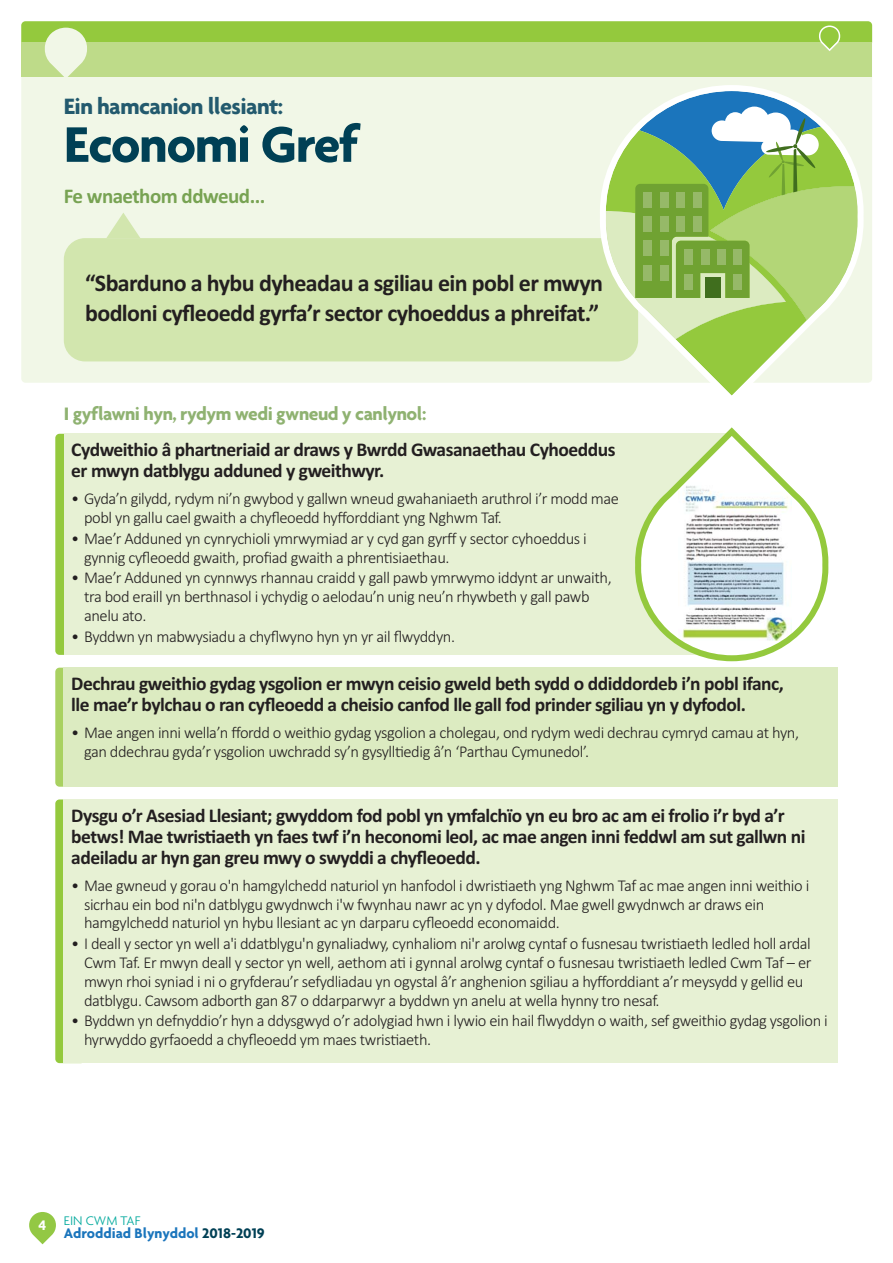
<style>
.page{position:relative;width:893px;height:1263px;background:#fff}
.page>*{position:absolute;margin:0;border:0;box-sizing:border-box;transform-origin:0 0}
.t1{font:700 54px "Agenda";letter-spacing:-.025em;color:#004055}
.t2{font:700 24px/30px "Calibri";letter-spacing:-.025em;color:#231f20}
.t3{font:700 24px "Agenda";letter-spacing:-.025em;color:#235a6e}
.t4{font:700 21px "Calibri";letter-spacing:-.025em;color:#78a353}
.t5{font:700 19.5px/21px "Calibri";letter-spacing:-.025em;color:#231f20}
.t6{font:700 19.5px "Agenda";letter-spacing:-.025em;color:#8fb271}
.t7{font:300 16.5px/18.8px "Calibri";letter-spacing:-.025em;color:#231f20}
.t8{font:700 15px "Agenda";color:#1b75bc}
.t9{font:300 13.5px "Agenda";color:#02a99d}
.s1{font-weight:700;font-size:15px;color:#fff}
.s2{color:#004055}
</style>
<div class="page">
<svg style="left:29px;top:1212px;width:27px;height:32px"></svg>
<div style="left:21px;top:21px;width:851px;height:362px;background:#f1f7e7;border-radius:4px"></div>
<div style="left:64px;top:238px;width:574px;height:123px;background:#d2e6ae;border-radius:21px"></div>
<svg style="left:600px;top:85px;width:263px;height:311px"></svg>
<svg style="left:106px;top:213px;width:34px;height:25px"></svg>
<div style="left:55px;top:434px;width:17px;height:221px;background:#94c93d;border-radius:4px"></div>
<div style="left:64px;top:434px;width:667px;height:221px;background:#e7f1d4"></div>
<div style="left:55px;top:668px;width:17px;height:119px;background:#a9d161;border-radius:4px"></div>
<div style="left:64px;top:668px;width:774px;height:119px;background:#dcebc1"></div>
<div style="left:55px;top:799px;width:30px;height:264px;background:#94c93d;border-radius:4px"></div>
<div style="left:64px;top:799px;width:774px;height:264px;background:#e7f1d4"></div>
<svg style="left:21px;top:21px;width:851px;height:56px"></svg>
<svg style="left:635px;top:427px;width:193px;height:234px"></svg>
<h2 class="t3" style="left:64px;top:97px;width:221px">Ein hamcanion llesiant:</h2>
<h1 class="t1" style="left:64px;top:123px;width:296px">Economi Gref</h1>
<p class="t4" style="left:64px;top:189px;width:203px">Fe wnaethom ddweud...</p>
<h2 class="t2" style="left:85px;top:270px;width:519px">“Sbarduno a hybu dyheadau a sgiliau ein pobl er mwyn bodloni cyfleoedd gyrfa’r sector cyhoeddus a phreifat.”</h2>
<p class="t6" style="left:64px;top:406px;width:364px">I gyflawni hyn, rydym wedi gwneud y canlynol:</p>
<p class="t5" style="left:71px;top:440px;width:545px">Cydweithio â phartneriaid ar draws y Bwrdd Gwasanaethau Cyhoeddus er mwyn datblygu adduned y gweithwyr.</p>
<p class="t7" style="left:84px;top:491px;width:536px;text-indent:-13px">• Gyda’n gilydd, rydym ni’n gwybod y gallwn wneud gwahaniaeth aruthrol i’r modd mae pobl yn gallu cael gwaith a chyfleoedd hyfforddiant yng Nghwm Taf.</p>
<p class="t7" style="left:84px;top:530px;width:504px;text-indent:-13px">• Mae’r Adduned yn cynrychioli ymrwymiad ar y cyd gan gyrff y sector cyhoeddus i gynnig cyfleoedd gwaith, profiad gwaith a phrentisiaethau.</p>
<p class="t7" style="left:84px;top:570px;width:529px;text-indent:-13px">• Mae’r Adduned yn cynnwys rhannau craidd y gall pawb ymrwymo iddynt ar unwaith, tra bod eraill yn berthnasol i ychydig o aelodau’n unig neu’n rhywbeth y gall pawb anelu ato.</p>
<p class="t7" style="left:71px;top:628px;width:385px">• Byddwn yn mabwysiadu a chyflwyno hyn yn yr ail flwyddyn.</p>
<p class="t5" style="left:71px;top:674px;width:714px">Dechrau gweithio gydag ysgolion er mwyn ceisio gweld beth sydd o ddiddordeb i’n pobl ifanc, lle mae’r bylchau o ran cyfleoedd a cheisio canfod lle gall fod prinder sgiliau yn y dyfodol.</p>
<p class="t7" style="left:84px;top:724px;width:716px;text-indent:-13px">• Mae angen inni wella’n ffordd o weithio gydag ysgolion a cholegau, ond rydym wedi dechrau cymryd camau at hyn, gan ddechrau gyda’r ysgolion uwchradd sy’n gysylltiedig â’n ‘Parthau Cymunedol’.</p>
<p class="t5" style="left:71px;top:806px;width:735px">Dysgu o’r Asesiad Llesiant; gwyddom fod pobl yn ymfalchïo yn eu bro ac am ei frolio i’r byd a’r betws! Mae twristiaeth yn faes twf i’n heconomi leol, ac mae angen inni feddwl am sut gallwn ni adeiladu ar hyn gan greu mwy o swyddi a chyfleoedd.</p>
<p class="t7" style="left:84px;top:877px;width:726px;text-indent:-13px">• Mae gwneud y gorau o'n hamgylchedd naturiol yn hanfodol i dwristiaeth yng Nghwm Taf ac mae angen inni weithio i sicrhau ein bod ni'n datblygu gwydnwch i'w fwynhau nawr ac yn y dyfodol. Mae gwell gwydnwch ar draws ein hamgylchedd naturiol yn hybu llesiant ac yn darparu cyfleoedd economaidd.</p>
<p class="t7" style="left:84px;top:936px;width:728px;text-indent:-13px">• I deall y sector yn well a'i ddatblygu'n gynaliadwy, cynhaliom ni'r arolwg cyntaf o fusnesau twristiaeth ledled holl ardal Cwm Taf. Er mwyn deall y sector yn well, aethom ati i gynnal arolwg cyntaf o fusnesau twristiaeth ledled Cwm Taf – er mwyn rhoi syniad i ni o gryfderau’r sefydliadau yn ogystal â’r anghenion sgiliau a hyfforddiant a’r meysydd y gellid eu datblygu. Cawsom adborth gan 87 o ddarparwyr a byddwn yn anelu at wella hynny tro nesaf.</p>
<p class="t7" style="left:84px;top:1013px;width:745px;text-indent:-13px">• Byddwn yn defnyddio’r hyn a ddysgwyd o’r adolygiad hwn i lywio ein hail flwyddyn o waith, sef gweithio gydag ysgolion i hyrwyddo gyrfaoedd a chyfleoedd ym maes twristiaeth.</p>
<p class="t9" style="left:39px;top:1215px;width:103px"><span class="s1">4</span> EIN CWM TAF</p>
<p class="t8" style="left:64px;top:1228px;width:202px">Adroddiad Blynyddol <span class="s2">2018-2019</span></p>
</div>
